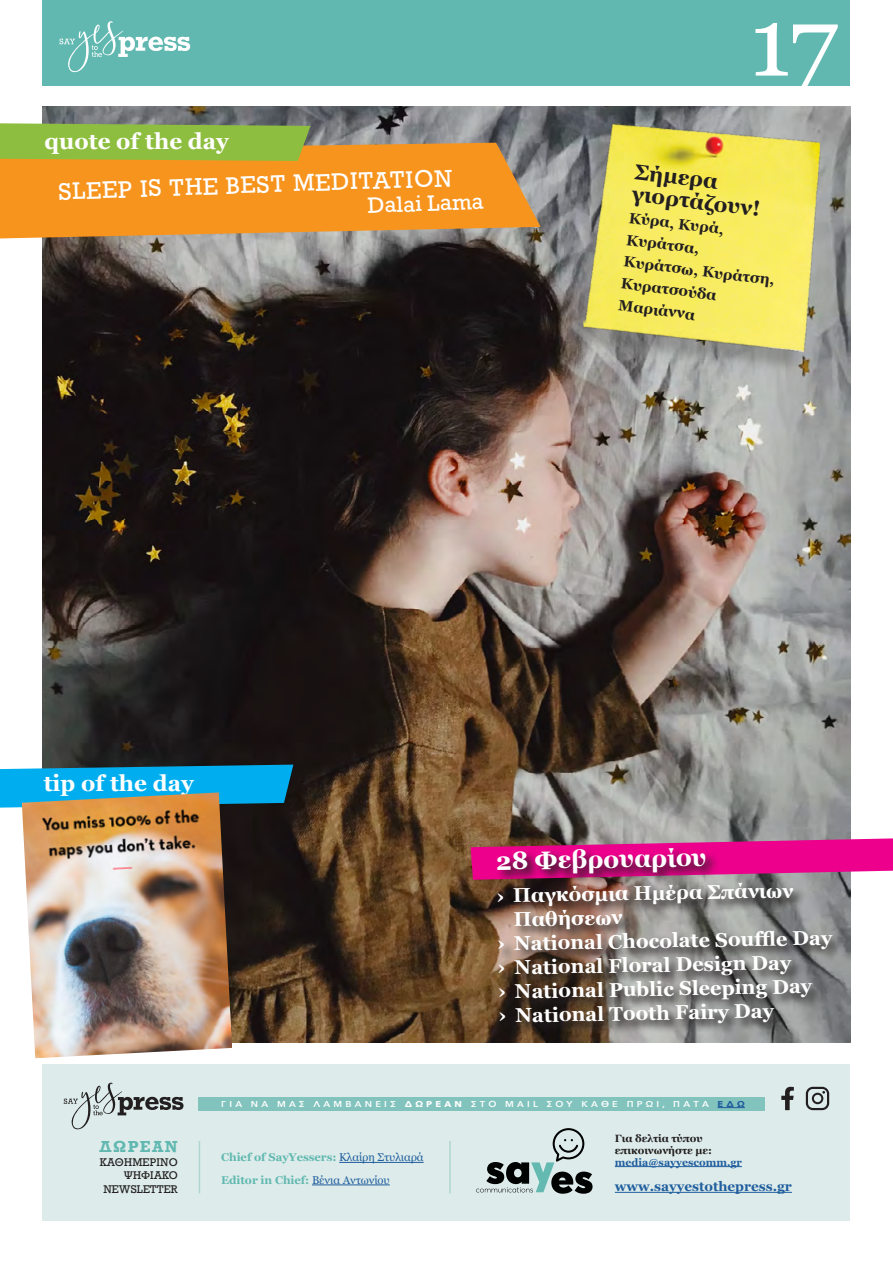
<style>
.page{position:relative;width:893px;height:1263px;background:#fff}
.page>*{position:absolute;margin:0;border:0;box-sizing:border-box;transform-origin:0 0}
.t1{font:97.5px "Georgia";color:#fff}
.t2{font:700 25.05px "Georgia";color:#fff}
.t3{font:700 22.5px "Georgia";color:#fff}
.t4{font:22.5px "Rockwell";color:#fff}
.t5{font:700 21.6px/22px "Georgia";color:#231f20}
.t6{font:21px "Rockwell";color:#fff}
.t7{font:700 19.95px "Georgia";color:#fff}
.t8{font:700 15px/22px "Georgia";color:#231f20}
.t9{font:700 15px "Rockwell";letter-spacing:.095em;color:#61b8b0}
.t10{font:700 13.5px "Georgia";color:#215e9e}
.t11{font:700 11.25px/22.5px "Georgia";letter-spacing:-.005em;color:#61b8b0}
.t12{font:700 10.5px/12px "Georgia";color:#231f20}
.t13{font:10.5px/13.5px "Rockwell";color:#231f20;text-align:right}
.t14{font:700 10.5px "Georgia";color:#215e9e}
.t15{font:600 8.55px "Avenir Next";letter-spacing:.34em;color:#fff;scale:1.11 1}
.s1{font-weight:700}
.s2{font-weight:700;color:#215e9e}
.s3{font-weight:400;color:#215e9e}
</style>
<div class="page">
<div style="left:43px;top:0;width:807px;height:85px;background:#61b8b0"></div>
<svg style="left:60px;top:21px;width:130px;height:51px"></svg>
<img style="left:43px;top:106px;width:807px;height:937px">
<svg style="left:0;top:143px;width:541px;height:95px;background:#ec942a"></svg>
<svg style="left:0;top:123px;width:310px;height:38px;background:#90b840"></svg>
<svg style="left:0;top:765px;width:293px;height:43px;background:#07a2dc"></svg>
<div style="left:43px;top:1064px;width:807px;height:156px;background:#ddecea"></div>
<svg style="left:64px;top:1083px;width:120px;height:46px"></svg>
<svg style="left:781px;top:1087px;width:13px;height:23px"></svg>
<svg style="left:806px;top:1087px;width:23px;height:23px"></svg>
<hr style="left:339px;top:1162px;width:85px;height:1px;background:#215e9e">
<hr style="left:312px;top:1184px;width:78px;height:1px;background:#215e9e">
<svg style="left:476px;top:1128px;width:116px;height:66px"></svg>
<hr style="left:615px;top:1166px;width:127px;height:1px;background:#215e9e">
<hr style="left:615px;top:1192px;width:177px;height:1px;background:#215e9e">
<hr style="left:199px;top:1141px;width:1px;height:52px;background:#b0d6d2">
<hr style="left:449px;top:1141px;width:2px;height:52px;background:#b0d6d2">
<div style="left:198px;top:1097px;width:567px;height:13px;background:#82c3bd"></div>
<svg style="left:717px;top:1107px;width:28px;height:1px"></svg>
<div style="left:564px;top:129px;width:253px;height:245px;background:#231f20;opacity:.25"></div>
<img style="left:566px;top:106px;width:272px;height:265px">
<svg style="left:471px;top:838px;width:422px;height:42px;background:#c93d89"></svg>
<svg style="left:496px;top:846px;width:350px;height:190px;background:#845f6d"></svg>
<img style="left:22px;top:792px;width:210px;height:266px">
<p class="t3" style="left:45px;top:124px;width:186px">quote of the day</p>
<p class="t4" style="left:58px;top:178px;width:396px;rotate:-2deg">SLEEP IS THE BEST MEDITATION</p>
<p class="t6" style="left:367px;top:192px;width:117px;rotate:-2deg">Dalai Lama</p>
<h1 class="t1" style="left:749px;top:-29px;width:90px">17</h1>
<p class="t5" style="left:636px;top:159px;width:131px;rotate:7deg">Σήμερα γιορτάζουν!</p>
<p class="t8" style="left:631px;top:206px;width:153px;rotate:7deg">Κύρα, Κυρά,<br>Κυράτσα,<br>Κυράτσω, Κυράτση,<br>Κυρατσούδα<br>Μαριάννα</p>
<p class="t3" style="left:44px;top:767px;width:152px">tip of the day</p>
<p class="t2" style="left:496px;top:842px;width:212px;rotate:-1deg">28 Φεβρουαρίου</p>
<p class="t7" style="left:496px;top:880px;width:298px;rotate:-1deg">› Παγκόσμια Ημέρα Σπάνιων</p>
<p class="t7" style="left:513px;top:904px;width:111px;rotate:-1deg">Παθήσεων</p>
<p class="t7" style="left:497px;top:928px;width:336px;rotate:-1deg">› National Chocolate Souffl e Day</p>
<p class="t7" style="left:498px;top:952px;width:295px;rotate:-1deg">› National Floral Design Day</p>
<p class="t7" style="left:498px;top:976px;width:315px;rotate:-1deg">› National Public Sleeping Day</p>
<p class="t7" style="left:498px;top:1000px;width:277px;rotate:-1deg">› National Tooth Fairy Day</p>
<p class="t9" style="left:99px;top:1137px;width:80px">ΔΩΡΕΑΝ</p>
<p class="t13" style="left:100px;top:1155px;width:79px">ΚΑΘΗΜΕΡΙΝΟ<br>ΨΗΦΙΑΚΟ<br>NEWSLETTER</p>
<p class="t15" style="left:221px;top:1097px;width:473px">ΓΙΑ ΝΑ ΜΑΣ ΛΑΜΒΑΝΕΙΣ <span class="s1">ΔΩΡΕΑΝ</span> ΣΤΟ MAIL ΣΟΥ ΚΑΘΕ ΠΡΩΙ, ΠΑΤΑ <span class="s2">ΕΔΩ</span></p>
<p class="t11" style="left:221px;top:1146px;width:204px">Chief of SayΥessers: <span class="s3">Κλαίρη Στυλιαρά<br></span>Editor in Chief: <span class="s3">Βένια Αντωνίου</span></p>
<p class="t12" style="left:615px;top:1131px;width:99px">Για δελτία τύπου επικοινωνήστε με:</p>
<p class="t14" style="left:615px;top:1154px;width:129px">media@sayyescomm.gr</p>
<p class="t10" style="left:615px;top:1176px;width:179px">www.sayyestothepress.gr</p>
</div>
